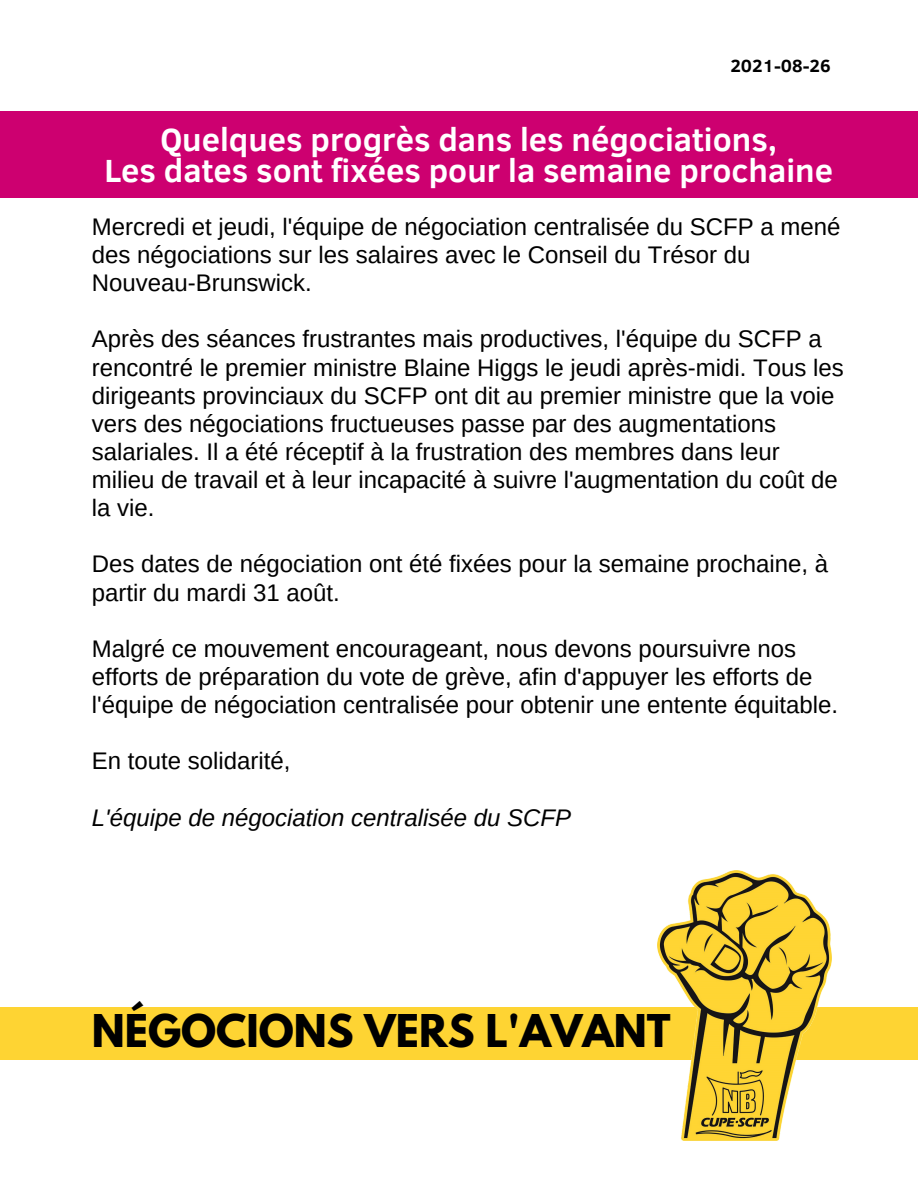
<style>
.page{position:relative;width:918px;height:1188px;background:#fff}
.page>*{position:absolute;margin:0;border:0;box-sizing:border-box;transform-origin:0 0}
.t1{font:700 40.05px "League Spartan";color:#000}
.t2{font:700 32.85px "Clear Sans";color:#fff}
.t3{font:24px/28.2px "Arimo";color:#000}
.t4{font:italic 24px "Arimo";color:#000}
.t5{font:700 18px "Clear Sans";color:#000}
</style>
<div class="page">
<div style="left:0;top:111px;width:918px;height:86px;background:#cd0070"></div>
<div style="left:0;top:1007px;width:918px;height:52px;background:#fed433"></div>
<img style="left:658px;top:871px;width:173px;height:270px">
<p class="t5" style="left:730px;top:53px;width:102px">2021-08-26</p>
<p class="t2" style="left:160px;top:115px;width:618px">Quelques progrès dans les négociations,</p>
<p class="t2" style="left:105px;top:147px;width:730px">Les dates sont fixées pour la semaine prochaine</p>
<p class="t3" style="left:92px;top:213px;width:750px">Mercredi et jeudi, l'équipe de négociation centralisée du SCFP a mené des négociations sur les salaires avec le Conseil du Trésor du<br>Nouveau-Brunswick.</p>
<p class="t3" style="left:92px;top:325px;width:754px">Après des séances frustrantes mais productives, l'équipe du SCFP a rencontré le premier ministre Blaine Higgs le jeudi après-midi. Tous les dirigeants provinciaux du SCFP ont dit au premier ministre que la voie vers des négociations fructueuses passe par des augmentations salariales. Il a été réceptif à la frustration des membres dans leur milieu de travail et à leur incapacité à suivre l'augmentation du coût de la vie.</p>
<p class="t3" style="left:92px;top:550px;width:738px">Des dates de négociation ont été fixées pour la semaine prochaine, à partir du mardi 31 août.</p>
<p class="t3" style="left:92px;top:634px;width:748px">Malgré ce mouvement encourageant, nous devons poursuivre nos efforts de préparation du vote de grève, afin d'appuyer les efforts de l'équipe de négociation centralisée pour obtenir une entente équitable.</p>
<p class="t3" style="left:92px;top:747px;width:200px">En toute solidarité,</p>
<p class="t4" style="left:92px;top:804px;width:481px">L'équipe de négociation centralisée du SCFP</p>
<p class="t1" style="left:92px;top:1011px;width:580px">NÉGOCIONS VERS L'AVANT</p>
</div>
